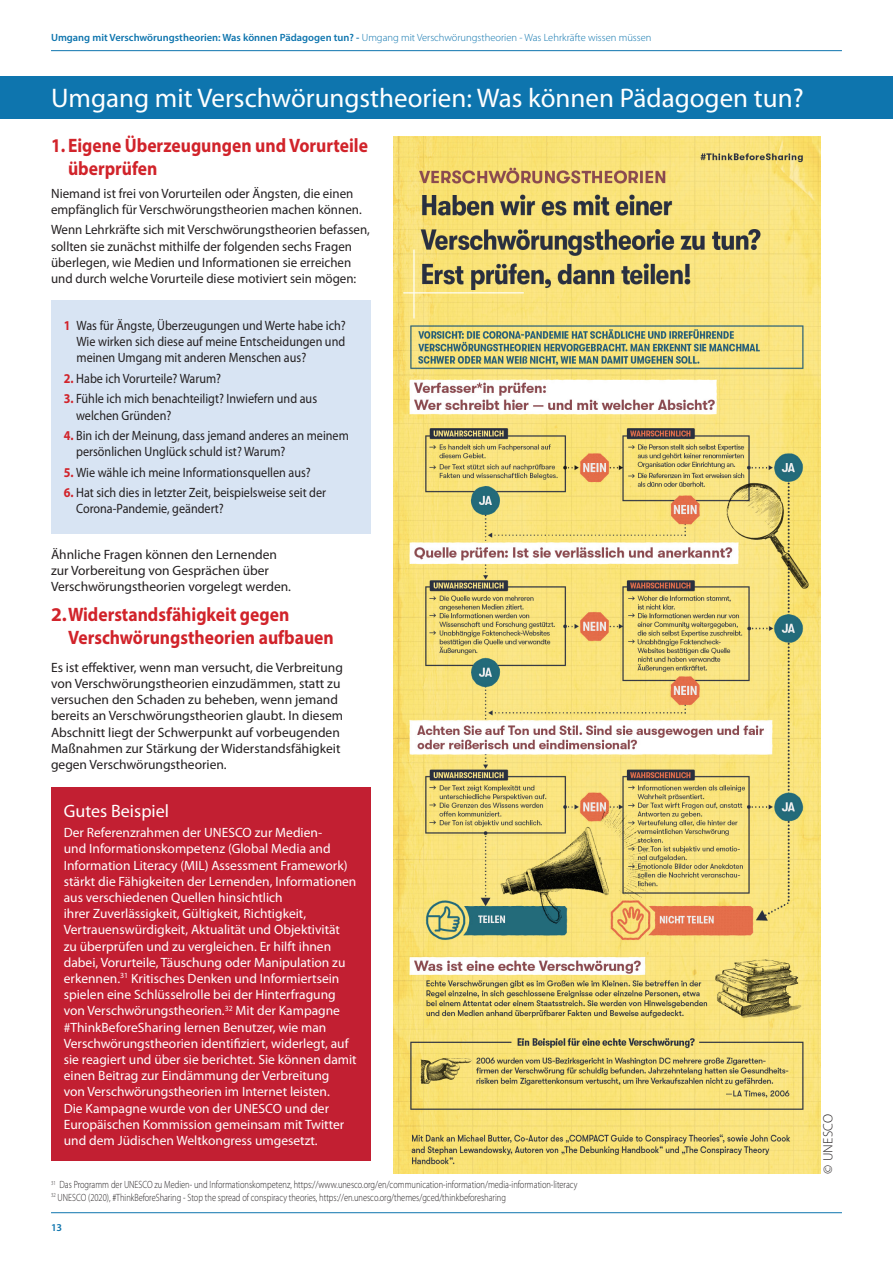
<style>
.page{position:relative;width:893px;height:1263px;background:#fff}
.page>*{position:absolute;margin:0;border:0;box-sizing:border-box;transform-origin:0 0}
.t1{font:27px "Myriad Pro";color:#fff}
.t2{font:700 19.5px/23.4px "Myriad Pro";color:#d1232a}
.t3{font:700 19.5px/23.4px "Myriad Pro";color:#d1232a;scale:.9 1}
.t4{font:18px "Myriad Pro";color:#fff}
.t5{font:13.5px/16.2px "Myriad Pro";color:#fff}
.t6{font:13.5px/16.2px "Myriad Pro";color:#231f20;scale:.9 1}
.t7{font:13.5px/16.2px "Myriad Pro";color:#231f20}
.t8{font:13.5px/16.2px "Myriad Pro";color:#231f20;scale:.96 1}
.t9{font:300 13.5px "Myriad Pro";letter-spacing:.02em;color:#231f20}
.t10{font:300 10.5px "Myriad Pro";color:#231f20;scale:.8 1}
.t11{font:300 10.5px "Myriad Pro";color:#0e75ae}
.t12{font:600 10.5px "Myriad Pro";color:#0e75ae}
.s1{font-weight:600}
.s2{font-weight:700;color:#d1232a}
</style>
<div class="page">
<hr style="left:51px;top:50px;width:791px;height:1px;background:#0e75ae">
<div style="left:0;top:76px;width:893px;height:42px;background:#0e75ae"></div>
<img style="left:393px;top:137px;width:428px;height:1037px">
<hr style="left:51px;top:1212px;width:791px;height:1px;background:#0e75ae">
<div style="left:51px;top:787px;width:320px;height:374px;background:#c21f32"></div>
<div style="left:51px;top:300px;width:320px;height:233px;background:#d8e4f3"></div>
<p class="t11" style="left:51px;top:32px;width:602px"><span class="s1">Umgang mit Verschwörungstheorien: Was können Pädagogen tun? -</span> Umgang mit Verschwörungstheorien - Was Lehrkräfte wissen müssen</p>
<p class="t1" style="left:51px;top:82px;width:754px">Umgang mit Verschwörungstheorien: Was können Pädagogen tun?</p>
<p class="t3" style="left:68px;top:133px;width:335px;text-indent:-17px">1. Eigene Überzeugungen und Vorurteile überprüfen</p>
<p class="t8" style="left:51px;top:185px;width:325px">Niemand ist frei von Vorurteilen oder Ängsten, die einen empfänglich für Verschwörungstheorien machen können.</p>
<p class="t8" style="left:51px;top:221px;width:334px">Wenn Lehrkräfte sich mit Verschwörungstheorien befassen, sollten sie zunächst mithilfe der folgenden sechs Fragen überlegen, wie Medien und Informationen sie erreichen und durch welche Vorurteile diese motiviert sein mögen:</p>
<p class="t6" style="left:77px;top:317px;width:301px;text-align:justify;text-indent:-13px"><span class="s2">1</span> Was für Ängste, Überzeugungen und Werte habe ich?<br>Wie wirken sich diese auf meine Entscheidungen und meinen Umgang mit anderen Menschen aus?</p>
<p class="t6" style="left:64px;top:370px;width:176px"><span class="s2">2.</span> Habe ich Vorurteile? Warum?</p>
<p class="t6" style="left:76px;top:390px;width:269px;text-indent:-12px"><span class="s2">3.</span> Fühle ich mich benachteiligt? Inwiefern und aus welchen Gründen?</p>
<p class="t6" style="left:76px;top:427px;width:304px;text-indent:-12px"><span class="s2">4.</span> Bin ich der Meinung, dass jemand anderes an meinem persönlichen Unglück schuld ist? Warum?</p>
<p class="t6" style="left:64px;top:464px;width:276px"><span class="s2">5.</span> Wie wähle ich meine Informationsquellen aus?</p>
<p class="t6" style="left:76px;top:484px;width:279px;text-indent:-12px"><span class="s2">6.</span> Hat sich dies in letzter Zeit, beispielsweise seit der<br>Corona-Pandemie, geändert?</p>
<p class="t7" style="left:51px;top:546px;width:242px">Ähnliche Fragen können den Lernenden zur Vorbereitung von Gesprächen über<br>Verschwörungstheorien vorgelegt werden.</p>
<p class="t2" style="left:68px;top:602px;width:267px;text-indent:-17px">2.Widerstandsfähigkeit gegen<br>Verschwörungstheorien aufbauen</p>
<p class="t7" style="left:51px;top:659px;width:294px">Es ist effektiver, wenn man versucht, die Verbreitung von Verschwörungstheorien einzudämmen, statt zu versuchen den Schaden zu beheben, wenn jemand bereits an Verschwörungstheorien glaubt. In diesem Abschnitt liegt der Schwerpunkt auf vorbeugenden Maßnahmen zur Stärkung der Widerstandsfähigkeit gegen Verschwörungstheorien.</p>
<p class="t4" style="left:64px;top:799px;width:107px">Gutes Beispiel</p>
<p class="t5" style="left:64px;top:824px;width:294px">Der Referenzrahmen der UNESCO zur Medien-<br>und Informationskompetenz (Global Media and Information Literacy (MIL) Assessment Framework) stärkt die Fähigkeiten der Lernenden, Informationen aus verschiedenen Quellen hinsichtlich<br>ihrer Zuverlässigkeit, Gültigkeit, Richtigkeit, Vertrauenswürdigkeit, Aktualität und Objektivität<br>zu überprüfen und zu vergleichen. Er hilft ihnen dabei, Vorurteile, Täuschung oder Manipulation zu erkennen.<sup>31</sup> Kritisches Denken und Informiertsein spielen eine Schlüsselrolle bei der Hinterfragung von Verschwörungstheorien.<sup>32</sup> Mit der Kampagne #ThinkBeforeSharing lernen Benutzer, wie man Verschwörungstheorien identifiziert, widerlegt, auf sie reagiert und über sie berichtet. Sie können damit einen Beitrag zur Eindämmung der Verbreitung<br>von Verschwörungstheorien im Internet leisten.<br>Die Kampagne wurde von der UNESCO und der Europäischen Kommission gemeinsam mit Twitter und dem Jüdischen Weltkongress umgesetzt.</p>
<p class="t10" style="left:51px;top:1179px;width:660px"><sup>31</sup> Das Programm der UNESCO zu Medien- und Informationskompetenz, https://www.unesco.org/en/communication-information/media-information-literacy</p>
<p class="t10" style="left:51px;top:1192px;width:570px"><sup>32</sup> UNESCO (2020), #ThinkBeforeSharing - Stop the spread of conspiracy theories, https://en.unesco.org/themes/gced/thinkbeforesharing</p>
<p class="t12" style="left:51px;top:1220px;width:13px">13</p>
<p class="t9" style="left:821px;top:1174px;width:61px;rotate:-90deg">© UNESCO</p>
</div>
